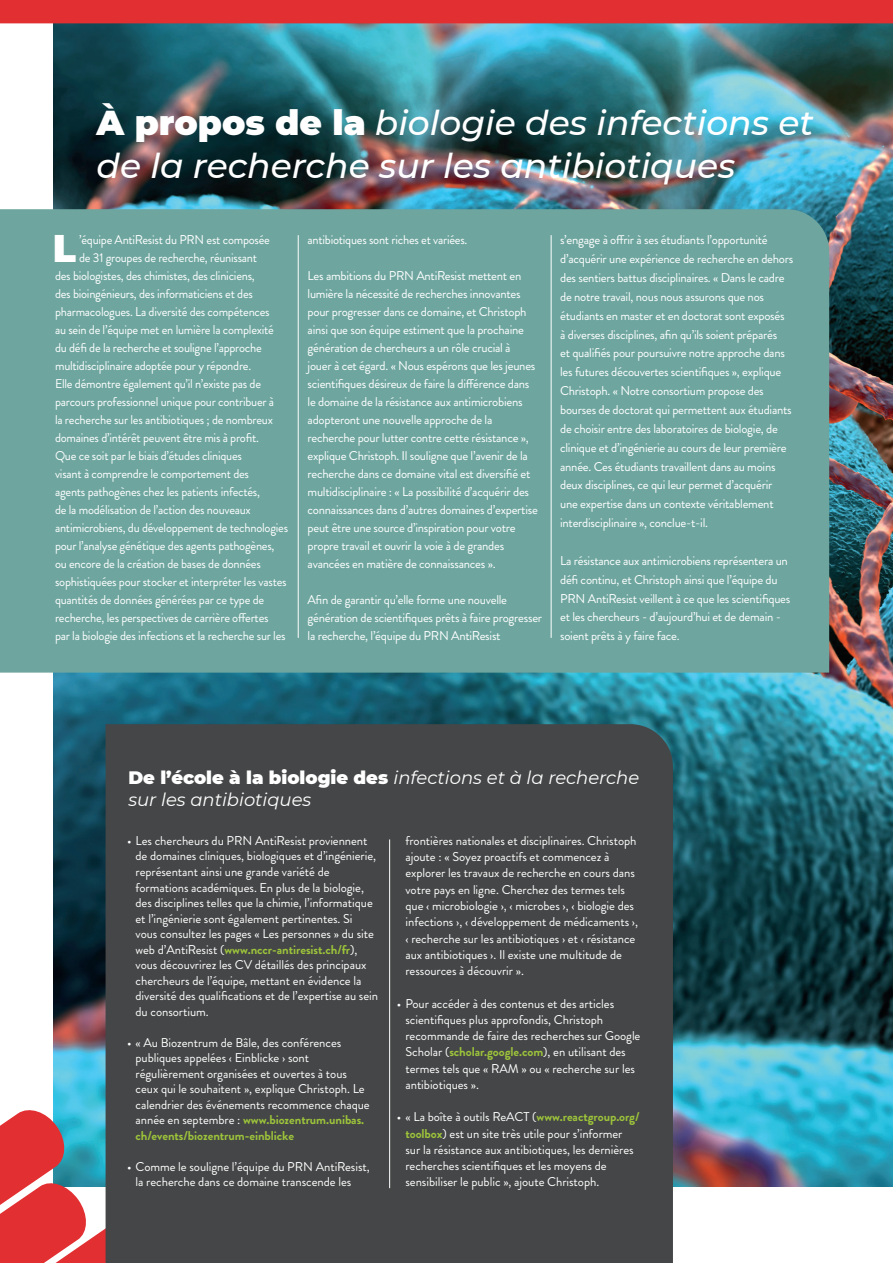
<style>
.page{position:relative;width:893px;height:1263px;background:#fff}
.page>*{position:absolute;margin:0;border:0;box-sizing:border-box;transform-origin:0 0}
.t1{font:900 38.4px "Montserrat";color:#fff}
.t2{font:italic 500 34.5px/43.5px "Montserrat";color:#fff}
.t3{font:italic 18px/21.6px "Montserrat";color:#fff}
.t4{font:12.75px/18.9px "Brandon Grotesque";letter-spacing:-.02em;color:#fff}
.s1{font-weight:900;font-style:normal}
.s2{font-weight:700;color:#9cc43b}
</style>
<div class="page">
<img style="left:54px;top:23px;width:839px;height:1163px">
<div style="left:0;top:209px;width:829px;height:464px;background:#6ea69f"></div>
<hr style="left:298px;top:235px;width:1px;height:403px;background:#fff">
<hr style="left:551px;top:235px;width:1px;height:403px;background:#fff">
<div style="left:0;top:0;width:893px;height:23px;background:#e22f32"></div>
<svg style="left:0;top:1106px;width:106px;height:157px;background:#bd6b72"></svg>
<div style="left:106px;top:724px;width:567px;height:539px;background:#454647"></div>
<hr style="left:389px;top:839px;width:1px;height:349px;background:#fff">
<p class="t2" style="left:97px;top:99px;width:719px"><span class="s1">À propos de la</span> biologie des infections et de la recherche sur les antibiotiques</p>
<p class="t1" style="left:53px;top:220px;width:25px">L</p>
<p class="t4" style="left:79px;top:230px;width:192px">’équipe AntiResist du PRN est composée</p>
<p class="t4" style="left:79px;top:248px;width:179px">de 31 groupes de recherche, réunissant</p>
<p class="t4" style="left:55px;top:266px;width:201px">des biologistes, des chimistes, des cliniciens,</p>
<p class="t4" style="left:55px;top:284px;width:199px">des bioingénieurs, des informaticiens et des</p>
<p class="t4" style="left:55px;top:303px;width:216px">pharmacologues. La diversité des compétences</p>
<p class="t4" style="left:55px;top:321px;width:220px">au sein de l’équipe met en lumière la complexité</p>
<p class="t4" style="left:55px;top:339px;width:208px">du défi de la recherche et souligne l’approche</p>
<p class="t4" style="left:55px;top:357px;width:198px">multidisciplinaire adoptée pour y répondre.</p>
<p class="t4" style="left:55px;top:375px;width:208px">Elle démontre également qu’il n’existe pas de</p>
<p class="t4" style="left:55px;top:393px;width:221px">parcours professionnel unique pour contribuer à</p>
<p class="t4" style="left:55px;top:411px;width:219px">la recherche sur les antibiotiques ; de nombreux</p>
<p class="t4" style="left:55px;top:429px;width:205px">domaines d’intérêt peuvent être mis à profit.</p>
<p class="t4" style="left:55px;top:447px;width:188px">Que ce soit par le biais d’études cliniques</p>
<p class="t4" style="left:55px;top:465px;width:196px">visant à comprendre le comportement des</p>
<p class="t4" style="left:55px;top:483px;width:207px">agents pathogènes chez les patients infectés,</p>
<p class="t4" style="left:55px;top:501px;width:197px">de la modélisation de l’action des nouveaux</p>
<p class="t4" style="left:55px;top:519px;width:235px">antimicrobiens, du développement de technologies</p>
<p class="t4" style="left:55px;top:537px;width:221px">pour l’analyse génétique des agents pathogènes,</p>
<p class="t4" style="left:55px;top:555px;width:207px">ou encore de la création de bases de données</p>
<p class="t4" style="left:55px;top:573px;width:233px">sophistiquées pour stocker et interpréter les vastes</p>
<p class="t4" style="left:55px;top:591px;width:211px">quantités de données générées par ce type de</p>
<p class="t4" style="left:55px;top:609px;width:215px">recherche, les perspectives de carrière offertes</p>
<p class="t4" style="left:55px;top:627px;width:232px">par la biologie des infections et la recherche sur les</p>
<p class="t4" style="left:308px;top:231px;width:161px">antibiotiques sont riches et variées.</p>
<p class="t4" style="left:308px;top:267px;width:232px;line-height:18px">Les ambitions du PRN AntiResist mettent en lumière la nécessité de recherches innovantes pour progresser dans ce domaine, et Christoph ainsi que son équipe estiment que la prochaine génération de chercheurs a un rôle crucial à jouer à cet égard. « Nous espérons que les jeunes scientifiques désireux de faire la différence dans le domaine de la résistance aux antimicrobiens adopteront une nouvelle approche de la recherche pour lutter contre cette résistance », explique Christoph. Il souligne que l’avenir de la recherche dans ce domaine vital est diversifié et multidisciplinaire : « La possibilité d’acquérir des connaissances dans d’autres domaines d’expertise peut être une source d’inspiration pour votre propre travail et ouvrir la voie à de grandes avancées en matière de connaissances ».</p>
<p class="t4" style="left:308px;top:591px;width:236px;line-height:18px">Afin de garantir qu’elle forme une nouvelle génération de scientifiques prêts à faire progresser la recherche, l’équipe du PRN AntiResist</p>
<p class="t4" style="left:560px;top:231px;width:235px">s’engage à offrir à ses étudiants l’opportunité d’acquérir une expérience de recherche en dehors des sentiers battus disciplinaires. « Dans le cadre de notre travail, nous nous assurons que nos étudiants en master et en doctorat sont exposés<br>à diverses disciplines, afin qu’ils soient préparés<br>et qualifiés pour poursuivre notre approche dans les futures découvertes scientifiques », explique Christoph. « Notre consortium propose des bourses de doctorat qui permettent aux étudiants de choisir entre des laboratoires de biologie, de clinique et d’ingénierie au cours de leur première année. Ces étudiants travaillent dans au moins deux disciplines, ce qui leur permet d’acquérir une expertise dans un contexte véritablement interdisciplinaire », conclue-t-il.</p>
<p class="t4" style="left:560px;top:551px;width:232px">La résistance aux antimicrobiens représentera un défi continu, et Christoph ainsi que l’équipe du PRN AntiResist veillent à ce que les scientifiques et les chercheurs - d’aujourd’hui et de demain - soient prêts à y faire face.</p>
<p class="t3" style="left:128px;top:766px;width:513px"><span class="s1">De l’école à la biologie des</span> infections et à la recherche sur les antibiotiques</p>
<p class="t4" style="left:136px;top:833px;width:244px;line-height:15.5px;text-indent:-9px">• Les chercheurs du PRN AntiResist proviennent de domaines cliniques, biologiques et d’ingénierie, représentant ainsi une grande variété de formations académiques. En plus de la biologie, des disciplines telles que la chimie, l’informatique et l’ingénierie sont également pertinentes. Si<br>vous consultez les pages « Les personnes » du site web d’AntiResist (<span class="s2">www.nccr-antiresist.ch/fr</span>), vous découvrirez les CV détaillés des principaux chercheurs de l’équipe, mettant en évidence la diversité des qualifications et de l’expertise au sein du consortium.</p>
<p class="t4" style="left:136px;top:1035px;width:236px;line-height:15.5px;text-indent:-9px">• « Au Biozentrum de Bâle, des conférences publiques appelées ‹ Einblicke › sont régulièrement organisées et ouvertes à tous ceux qui le souhaitent », explique Christoph. Le calendrier des événements recommence chaque année en septembre : <span class="s2">www.biozentrum.unibas. ch/events/biozentrum-einblicke</span></p>
<p class="t4" style="left:136px;top:1159px;width:236px;line-height:15.5px;text-indent:-9px">• Comme le souligne l’équipe du PRN AntiResist, la recherche dans ce domaine transcende les</p>
<p class="t4" style="left:405px;top:833px;width:234px;line-height:16.2px">frontières nationales et disciplinaires. Christoph ajoute : « Soyez proactifs et commencez à explorer les travaux de recherche en cours dans votre pays en ligne. Cherchez des termes tels que ‹ microbiologie ›, ‹ microbes ›, ‹ biologie des infections ›, ‹ développement de médicaments ›, ‹ recherche sur les antibiotiques › et ‹ résistance aux antibiotiques ›. Il existe une multitude de ressources à découvrir ».</p>
<p class="t4" style="left:405px;top:995px;width:236px;line-height:16.2px;text-indent:-9px">• Pour accéder à des contenus et des articles scientifiques plus approfondis, Christoph recommande de faire des recherches sur Google Scholar (<span class="s2">scholar.google.com</span>), en utilisant des termes tels que « RAM » ou « recherche sur les antibiotiques ».</p>
<p class="t4" style="left:405px;top:1109px;width:236px;line-height:16.2px;text-indent:-9px">• « La boîte à outils ReACT (<span class="s2">www.reactgroup.org/ toolbox</span>) est un site très utile pour s’informer sur la résistance aux antibiotiques, les dernières recherches scientifiques et les moyens de sensibiliser le public », ajoute Christoph.</p>
</div>
